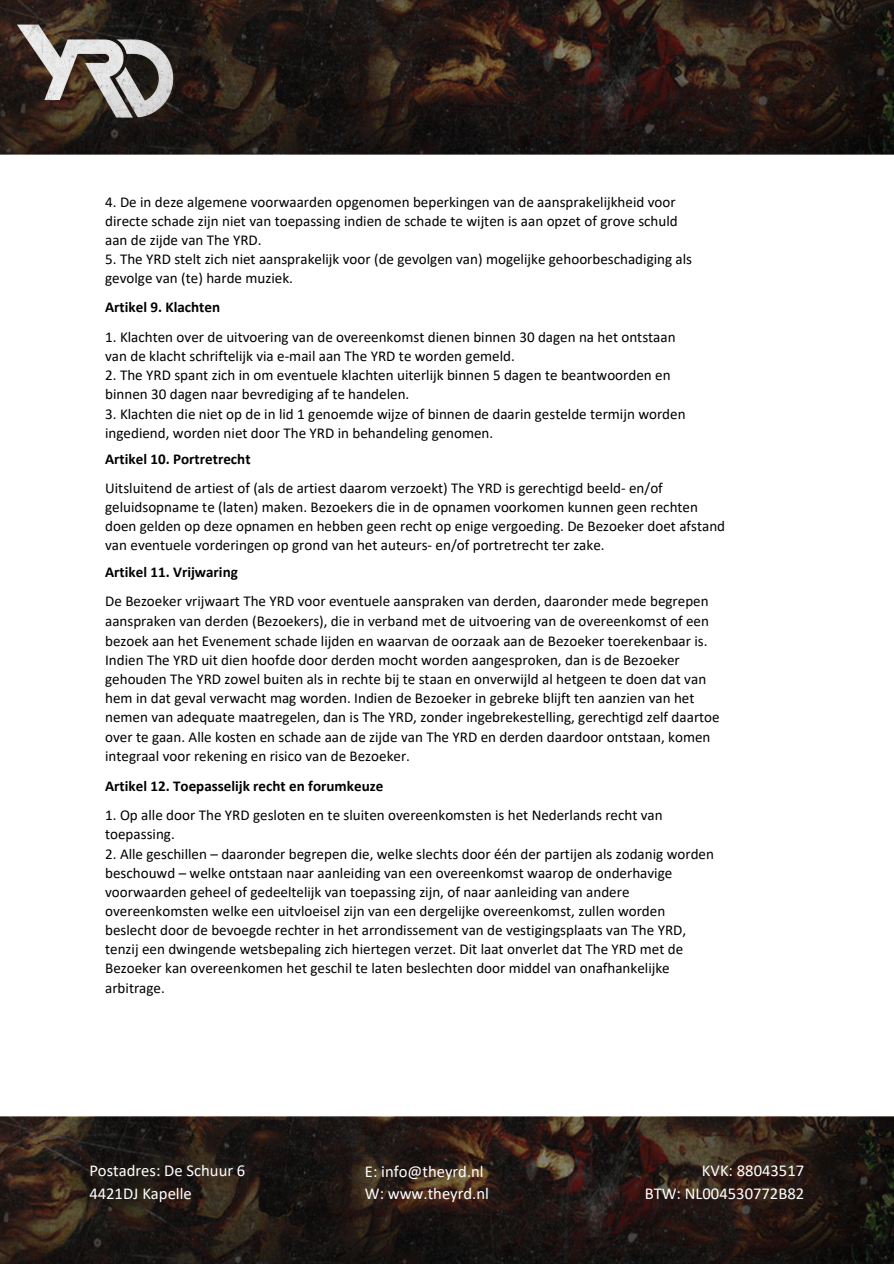
<style>
.page{position:relative;width:894px;height:1264px;background:#fff}
.page>*{position:absolute;margin:0;border:0;box-sizing:border-box;transform-origin:0 0}
.t1{font:16.65px "Calibri";color:#fff}
.t2{font:15px "Calibri";color:#000}
.t3{font:700 15px "Calibri";color:#000}
</style>
<div class="page">
<img style="left:0;top:0;width:893px;height:154px">
<img style="left:12px;top:0;width:166px;height:154px">
<img style="left:0;top:1116px;width:893px;height:146px">
<p class="t2" style="left:105px;top:196px;width:572px">4. De in deze algemene voorwaarden opgenomen beperkingen van de aansprakelijkheid voor</p>
<p class="t2" style="left:105px;top:215px;width:574px">directe schade zijn niet van toepassing indien de schade te wijten is aan opzet of grove schuld</p>
<p class="t2" style="left:105px;top:234px;width:158px">aan de zijde van The YRD.</p>
<p class="t2" style="left:105px;top:253px;width:588px">5. The YRD stelt zich niet aansprakelijk voor (de gevolgen van) mogelijke gehoorbeschadiging als</p>
<p class="t2" style="left:105px;top:272px;width:189px">gevolge van (te) harde muziek.</p>
<p class="t3" style="left:105px;top:300px;width:116px">Artikel 9. Klachten</p>
<p class="t2" style="left:105px;top:331px;width:571px">1. Klachten over de uitvoering van de overeenkomst dienen binnen 30 dagen na het ontstaan</p>
<p class="t2" style="left:105px;top:350px;width:411px">van de klacht schriftelijk via e-mail aan The YRD te worden gemeld.</p>
<p class="t2" style="left:105px;top:369px;width:566px">2. The YRD spant zich in om eventuele klachten uiterlijk binnen 5 dagen te beantwoorden en</p>
<p class="t2" style="left:105px;top:388px;width:305px">binnen 30 dagen naar bevrediging af te handelen.</p>
<p class="t2" style="left:105px;top:407px;width:581px">3. Klachten die niet op de in lid 1 genoemde wijze of binnen de daarin gestelde termijn worden</p>
<p class="t2" style="left:105px;top:426px;width:389px">ingediend, worden niet door The YRD in behandeling genomen.</p>
<p class="t3" style="left:105px;top:452px;width:147px">Artikel 10. Portretrecht</p>
<p class="t2" style="left:105px;top:481px;width:559px">Uitsluitend de artiest of (als de artiest daarom verzoekt) The YRD is gerechtigd beeld- en/of</p>
<p class="t2" style="left:105px;top:500px;width:594px">geluidsopname te (laten) maken. Bezoekers die in de opnamen voorkomen kunnen geen rechten</p>
<p class="t2" style="left:105px;top:520px;width:621px">doen gelden op deze opnamen en hebben geen recht op enige vergoeding. De Bezoeker doet afstand</p>
<p class="t2" style="left:105px;top:539px;width:501px">van eventuele vorderingen op grond van het auteurs- en/of portretrecht ter zake.</p>
<p class="t3" style="left:105px;top:566px;width:134px">Artikel 11. Vrijwaring</p>
<p class="t2" style="left:105px;top:595px;width:605px">De Bezoeker vrijwaart The YRD voor eventuele aanspraken van derden, daaronder mede begrepen</p>
<p class="t2" style="left:105px;top:614px;width:605px">aanspraken van derden (Bezoekers), die in verband met de uitvoering van de overeenkomst of een</p>
<p class="t2" style="left:105px;top:634px;width:603px">bezoek aan het Evenement schade lijden en waarvan de oorzaak aan de Bezoeker toerekenbaar is.</p>
<p class="t2" style="left:105px;top:653px;width:576px">Indien The YRD uit dien hoofde door derden mocht worden aangesproken, dan is de Bezoeker</p>
<p class="t2" style="left:105px;top:673px;width:602px">gehouden The YRD zowel buiten als in rechte bij te staan en onverwijld al hetgeen te doen dat van</p>
<p class="t2" style="left:105px;top:692px;width:590px">hem in dat geval verwacht mag worden. Indien de Bezoeker in gebreke blijft ten aanzien van het</p>
<p class="t2" style="left:105px;top:711px;width:616px">nemen van adequate maatregelen, dan is The YRD, zonder ingebrekestelling, gerechtigd zelf daartoe</p>
<p class="t2" style="left:105px;top:730px;width:606px">over te gaan. Alle kosten en schade aan de zijde van The YRD en derden daardoor ontstaan, komen</p>
<p class="t2" style="left:105px;top:749px;width:306px">integraal voor rekening en risico van de Bezoeker.</p>
<p class="t3" style="left:105px;top:779px;width:279px">Artikel 12. Toepasselijk recht en forumkeuze</p>
<p class="t2" style="left:105px;top:809px;width:559px">1. Op alle door The YRD gesloten en te sluiten overeenkomsten is het Nederlands recht van</p>
<p class="t2" style="left:105px;top:828px;width:71px">toepassing.</p>
<p class="t2" style="left:105px;top:847px;width:610px">2. Alle geschillen – daaronder begrepen die, welke slechts door één der partijen als zodanig worden</p>
<p class="t2" style="left:105px;top:866px;width:568px">beschouwd – welke ontstaan naar aanleiding van een overeenkomst waarop de onderhavige</p>
<p class="t2" style="left:105px;top:885px;width:525px">voorwaarden geheel of gedeeltelijk van toepassing zijn, of naar aanleiding van andere</p>
<p class="t2" style="left:105px;top:904px;width:561px">overeenkomsten welke een uitvloeisel zijn van een dergelijke overeenkomst, zullen worden</p>
<p class="t2" style="left:105px;top:923px;width:582px">beslecht door de bevoegde rechter in het arrondissement van de vestigingsplaats van The YRD,</p>
<p class="t2" style="left:105px;top:943px;width:579px">tenzij een dwingende wetsbepaling zich hiertegen verzet. Dit laat onverlet dat The YRD met de</p>
<p class="t2" style="left:105px;top:962px;width:566px">Bezoeker kan overeenkomen het geschil te laten beslechten door middel van onafhankelijke</p>
<p class="t2" style="left:105px;top:981px;width:61px">arbitrage.</p>
<p class="t1" style="left:89px;top:1163px;width:157px">Postadres: De Schuur 6</p>
<p class="t1" style="left:89px;top:1186px;width:104px">4421DJ Kapelle</p>
<p class="t1" style="left:365px;top:1163px;width:120px">E: info@theyrd.nl</p>
<p class="t1" style="left:365px;top:1186px;width:126px">W: www.theyrd.nl</p>
<p class="t1" style="left:701px;top:1163px;width:104px">KVK: 88043517</p>
<p class="t1" style="left:644px;top:1186px;width:161px">BTW: NL004530772B82</p>
</div>
